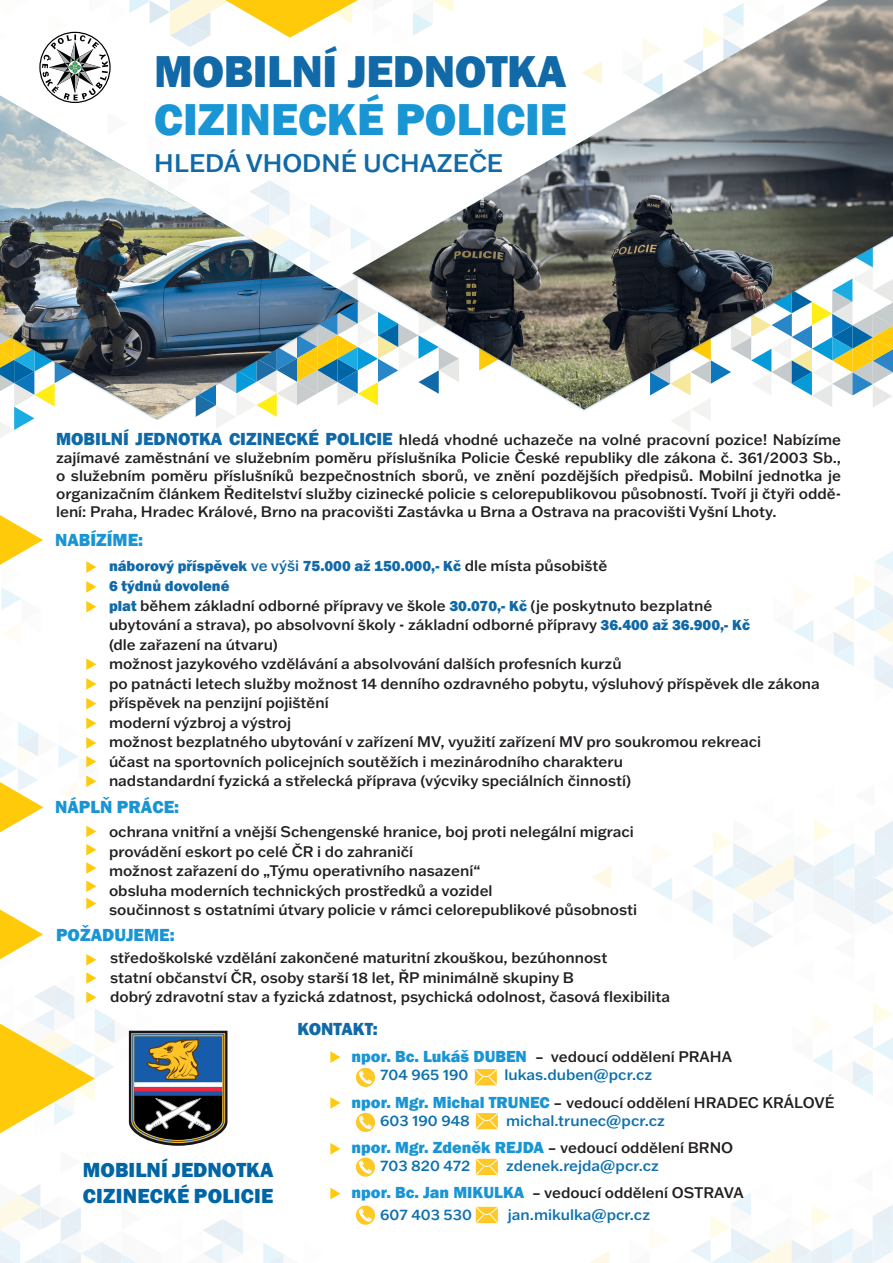
<style>
.page{position:relative;width:893px;height:1263px;background:#fff}
.page>*{position:absolute;margin:0;border:0;box-sizing:border-box;transform-origin:0 0}
.t1{font:800 46.05px "Franklin Gothic";color:#1a95d4}
.t2{font:800 46.05px "Franklin Gothic";letter-spacing:-.01em;color:#1169a7}
.t3{font:500 24.9px "Franklin Gothic ATF";color:#1169a7}
.t4{font:800 21px/25.7px "Franklin Gothic";letter-spacing:.01em;color:#0065a4}
.t5{font:800 18px "Franklin Gothic";color:#1a95d4}
.t6{font:800 18px "Franklin Gothic";color:#1169a7}
.t7{font:800 16.5px "Franklin Gothic";color:#1a95d4}
.t8{font:500 15px/19.5px "Franklin Gothic ATF";color:#231f20}
.t9{font:800 15px/19.5px "Franklin Gothic";color:#1169a7}
.t10{font:500 15px "Franklin Gothic ATF";color:#0e71ad}
.s1{font-family:"Franklin Gothic";font-weight:800;font-size:18px;color:#1069a7}
.s2{font-family:"Franklin Gothic ATF";font-weight:500}
.s3{font-family:"Franklin Gothic ATF";font-weight:500;color:#231f20}
.s4{font-family:"Franklin Gothic";font-weight:800;color:#1169a7}
.s5{font-family:"Franklin Gothic";font-weight:800;color:#1069a7}
.s6{font-family:"Franklin Gothic";font-weight:800;font-size:16.5px;color:#1a95d4}
.s7{font-family:"Franklin Gothic";font-weight:600}
.s8{color:#0e71ad}
.s9{font-weight:600;font-size:15px;color:#231f20}
.s10{font-family:"Franklin Gothic ATF";font-weight:500;font-size:15px;color:#231f20}
</style>
<div class="page">
<svg style="left:592px;top:866px;width:20px;height:23px"></svg>
<svg style="left:652px;top:820px;width:241px;height:128px"></svg>
<svg style="left:813px;top:1002px;width:80px;height:94px"></svg>
<svg style="left:794px;top:551px;width:99px;height:138px"></svg>
<svg style="left:590px;top:1251px;width:19px;height:12px"></svg>
<svg style="left:691px;top:1193px;width:202px;height:70px"></svg>
<svg style="left:86px;top:561px;width:10px;height:12px"></svg>
<svg style="left:86px;top:581px;width:10px;height:12px"></svg>
<svg style="left:86px;top:658px;width:10px;height:12px"></svg>
<svg style="left:86px;top:601px;width:10px;height:11px"></svg>
<svg style="left:86px;top:678px;width:10px;height:12px"></svg>
<svg style="left:0;top:515px;width:43px;height:95px"></svg>
<img style="left:0;top:104px;width:351px;height:315px">
<svg style="left:671px;top:411px;width:40px;height:21px"></svg>
<img style="left:351px;top:0;width:542px;height:411px">
<svg style="left:0;top:0;width:453px;height:104px"></svg>
<svg style="left:330px;top:1051px;width:10px;height:12px"></svg>
<svg style="left:330px;top:1097px;width:10px;height:12px"></svg>
<svg style="left:330px;top:1143px;width:10px;height:11px"></svg>
<svg style="left:330px;top:1188px;width:10px;height:11px"></svg>
<svg style="left:475px;top:1069px;width:22px;height:16px"></svg>
<svg style="left:476px;top:1113px;width:22px;height:16px"></svg>
<svg style="left:476px;top:1159px;width:22px;height:16px"></svg>
<svg style="left:476px;top:1207px;width:22px;height:16px"></svg>
<svg style="left:356px;top:1068px;width:19px;height:19px"></svg>
<svg style="left:359px;top:1071px;width:13px;height:13px"></svg>
<svg style="left:356px;top:1113px;width:19px;height:19px"></svg>
<svg style="left:359px;top:1116px;width:13px;height:13px"></svg>
<svg style="left:356px;top:1157px;width:19px;height:20px"></svg>
<svg style="left:359px;top:1160px;width:13px;height:14px"></svg>
<svg style="left:356px;top:1205px;width:19px;height:20px"></svg>
<svg style="left:359px;top:1208px;width:13px;height:14px"></svg>
<svg style="left:0;top:698px;width:97px;height:139px"></svg>
<svg style="left:86px;top:844px;width:10px;height:11px"></svg>
<svg style="left:86px;top:862px;width:10px;height:12px"></svg>
<svg style="left:86px;top:880px;width:10px;height:12px"></svg>
<svg style="left:0;top:898px;width:284px;height:365px"></svg>
<h1 class="t2" style="left:154px;top:42px;width:414px">MOBILNÍ JEDNOTKA</h1>
<h1 class="t1" style="left:154px;top:90px;width:414px">CIZINECKÉ POLICIE</h1>
<h2 class="t3" style="left:154px;top:146px;width:351px">HLEDÁ VHODNÉ UCHAZEČE</h2>
<p class="t8" style="left:56px;top:430px;width:786px;line-height:18px;text-align:justify"><span class="s1">MOBILNÍ JEDNOTKA CIZINECKÉ POLICIE</span> hledá vhodné uchazeče na volné pracovní pozice! Nabízíme zajímavé zaměstnání ve služebním poměru příslušníka Policie České republiky dle zákona č. 361/2003 Sb., o služebním poměru příslušníků bezpečnostních sborů, ve znění pozdějších předpisů. Mobilní jednotka je organizačním článkem Ředitelství služby cizinecké policie s celorepublikovou působností. Tvoří ji čtyři oddě&shy;lení: Praha, Hradec Králové, Brno na pracovišti Zastávka u Brna a Ostrava na pracovišti Vyšní Lhoty.</p>
<p class="t5" style="left:55px;top:528px;width:90px">NABÍZÍME:</p>
<p class="t9" style="left:109px;top:557px;width:500px">náborový příspěvek <span class="s2">ve výši</span> 75.000 až 150.000,- Kč <span class="s3">dle místa působiště<br></span>6 týdnů dovolené</p>
<p class="t8" style="left:109px;top:595px;width:712px"><span class="s4">plat</span> během základní odborné přípravy ve škole <span class="s5">30.070,- Kč</span> (je poskytnuto bezplatné<br>ubytování a strava), po absolvovní školy - základní odborné přípravy <span class="s5">36.400 až 36.900,- Kč<br></span>(dle zařazení na útvaru)<br>možnost jazykového vzdělávání a absolvování dalších profesních kurzů<br>po patnácti letech služby možnost 14 denního ozdravného pobytu, výsluhový příspěvek dle zákona příspěvek na penzijní pojištění<br>moderní výzbroj a výstroj<br>možnost bezplatného ubytování v zařízení MV, využití zařízení MV pro soukromou rekreaci<br>účast na sportovních policejních soutěžích i mezinárodního charakteru<br>nadstandardní fyzická a střelecká příprava (výcviky speciálních činností)</p>
<p class="t5" style="left:55px;top:795px;width:126px">NÁPLŇ PRÁCE:</p>
<p class="t8" style="left:109px;top:821px;width:530px">ochrana vnitřní a vnější Schengenské hranice, boj proti nelegální migraci provádění eskort po celé ČR i do zahraničí<br>možnost zařazení do „Týmu operativního nasazení“<br>obsluha moderních technických prostředků a vozidel<br>součinnost s ostatními útvary policie v rámci celorepublikové působnosti</p>
<p class="t5" style="left:56px;top:923px;width:120px">POŽADUJEME:</p>
<p class="t8" style="left:110px;top:948px;width:562px">středoškolské vzdělání zakončené maturitní zkouškou, bezúhonnost<br>statní občanství ČR, osoby starší 18 let, ŘP minimálně skupiny B<br>dobrý zdravotní stav a fyzická zdatnost, psychická odolnost, časová flexibilita</p>
<h3 class="t4" style="left:83px;top:1157px;width:192px">MOBILNÍ JEDNOTKA<br>CIZINECKÉ POLICIE</h3>
<p class="t6" style="left:297px;top:1018px;width:82px">KONTAKT:</p>
<p class="t8" style="left:380px;top:1047px;width:353px;line-height:18px;text-indent:-29px"><span class="s6">npor. Bc. Lukáš DUBEN</span> <span class="s7">–</span> vedoucí oddělení PRAHA<br><span class="s8">704 965 190</span></p>
<p class="t8" style="left:351px;top:1061px;width:485px;line-height:27.3px;text-indent:153px"><span class="s8">lukas.duben@pcr.cz<br></span><span class="s6">npor. Mgr. Michal TRUNEC</span> <span class="s7">–</span> vedoucí oddělení HRADEC KRÁLOVÉ</p>
<p class="t10" style="left:380px;top:1110px;width:91px">603 190 948</p>
<p class="t10" style="left:506px;top:1110px;width:160px">michal.trunec@pcr.cz</p>
<p class="t7" style="left:351px;top:1137px;width:383px">npor. Mgr. Zdeněk REJDA <span class="s9">–</span> <span class="s10">vedoucí oddělení BRNO</span></p>
<p class="t10" style="left:380px;top:1155px;width:92px">703 820 472</p>
<p class="t8" style="left:351px;top:1151px;width:394px;line-height:27.3px;text-indent:155px"><span class="s8">zdenek.rejda@pcr.cz<br></span><span class="s6">npor. Bc. Jan MIKULKA</span> <span class="s7">–</span> vedoucí oddělení OSTRAVA</p>
<p class="t10" style="left:380px;top:1204px;width:93px">607 403 530</p>
<p class="t10" style="left:508px;top:1204px;width:144px">jan.mikulka@pcr.cz</p>
</div>
